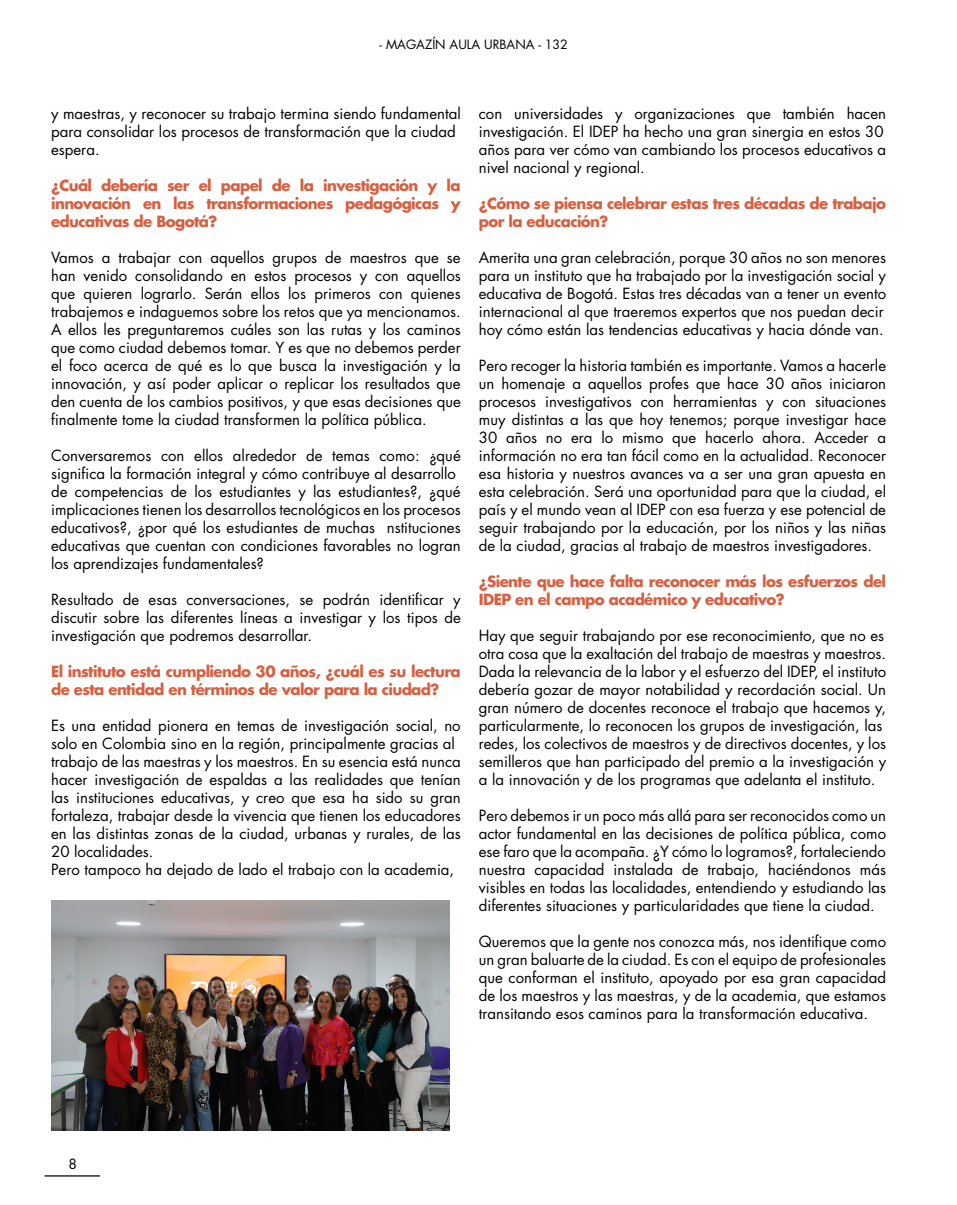
<style>
.page{position:relative;width:957px;height:1205px;background:#fff}
.page>*{position:absolute;margin:0;border:0;box-sizing:border-box;transform-origin:0 0}
.t1{font:15px/18px "Futura Std";color:#000}
.t2{font:700 15px/18px "Futura Std";letter-spacing:-.04em;color:#d76041}
.t3{font:13.75px "Futura Std";color:#000}
.t4{font:12.5px "Futura Std";color:#000}
</style>
<div class="page">
<img style="left:51px;top:900px;width:399px;height:230px">
<hr style="left:45px;top:1175px;width:55px;height:1px;background:#000">
<p class="t4" style="left:379px;top:36px;width:190px">- MAGAZÍN AULA URBANA - 132</p>
<p class="t1" style="left:51px;top:104px;width:411px">y maestras, y reconocer su trabajo termina siendo fundamental para consolidar los procesos de transformación que la ciudad espera.</p>
<p class="t2" style="left:51px;top:176px;width:411px;text-align:justify">¿Cuál debería ser el papel de la investigación y la innovación en las transformaciones pedagógicas y educativas de Bogotá?</p>
<p class="t1" style="left:51px;top:248px;width:411px;text-align:justify">Vamos a trabajar con aquellos grupos de maestros que se han venido consolidando en estos procesos y con aquellos que quieren lograrlo. Serán ellos los primeros con quienes trabajemos e indaguemos sobre los retos que ya mencionamos.<br>A ellos les preguntaremos cuáles son las rutas y los caminos que como ciudad debemos tomar. Y es que no debemos perder el foco acerca de qué es lo que busca la investigación y la innovación, y así poder aplicar o replicar los resultados que den cuenta de los cambios positivos, y que esas decisiones que finalmente tome la ciudad transformen la política pública.</p>
<p class="t1" style="left:51px;top:446px;width:411px">Conversaremos con ellos alrededor de temas como: ¿qué significa la formación integral y cómo contribuye al desarrollo de competencias de los estudiantes y las estudiantes?, ¿qué implicaciones tienen los desarrollos tecnológicos en los procesos educativos?, ¿por qué los estudiantes de muchas nstituciones educativas que cuentan con condiciones favorables no logran los aprendizajes fundamentales?</p>
<p class="t1" style="left:51px;top:590px;width:411px;text-align:justify">Resultado de esas conversaciones, se podrán identificar y discutir sobre las diferentes líneas a investigar y los tipos de investigación que podremos desarrollar.</p>
<p class="t2" style="left:51px;top:662px;width:411px">El instituto está cumpliendo 30 años, ¿cuál es su lectura de esta entidad en términos de valor para la ciudad?</p>
<p class="t1" style="left:51px;top:716px;width:411px">Es una entidad pionera en temas de investigación social, no solo en Colombia sino en la región, principalmente gracias al trabajo de las maestras y los maestros. En su esencia está nunca hacer investigación de espaldas a las realidades que tenían las instituciones educativas, y creo que esa ha sido su gran fortaleza, trabajar desde la vivencia que tienen los educadores en las distintas zonas de la ciudad, urbanas y rurales, de las 20 localidades.<br>Pero tampoco ha dejado de lado el trabajo con la academia,</p>
<p class="t1" style="left:479px;top:104px;width:409px">con universidades y organizaciones que también hacen investigación. El IDEP ha hecho una gran sinergia en estos 30 años para ver cómo van cambiando los procesos educativos a nivel nacional y regional.</p>
<p class="t2" style="left:479px;top:194px;width:409px">¿Cómo se piensa celebrar estas tres décadas de trabajo por la educación?</p>
<p class="t1" style="left:479px;top:248px;width:409px">Amerita una gran celebración, porque 30 años no son menores para un instituto que ha trabajado por la investigación social y educativa de Bogotá. Estas tres décadas van a tener un evento internacional al que traeremos expertos que nos puedan decir hoy cómo están las tendencias educativas y hacia dónde van.</p>
<p class="t1" style="left:479px;top:356px;width:409px;text-align:justify">Pero recoger la historia también es importante. Vamos a hacerle un homenaje a aquellos profes que hace 30 años iniciaron procesos investigativos con herramientas y con situaciones muy distintas a las que hoy tenemos; porque investigar hace 30 años no era lo mismo que hacerlo ahora. Acceder a información no era tan fácil como en la actualidad. Reconocer esa historia y nuestros avances va a ser una gran apuesta en esta celebración. Será una oportunidad para que la ciudad, el país y el mundo vean al IDEP con esa fuerza y ese potencial de seguir trabajando por la educación, por los niños y las niñas de la ciudad, gracias al trabajo de maestros investigadores.</p>
<p class="t2" style="left:479px;top:572px;width:409px">¿Siente que hace falta reconocer más los esfuerzos del<br>IDEP en el campo académico y educativo?</p>
<p class="t1" style="left:479px;top:626px;width:409px">Hay que seguir trabajando por ese reconocimiento, que no es otra cosa que la exaltación del trabajo de maestras y maestros.<br>Dada la relevancia de la labor y el esfuerzo del IDEP, el instituto debería gozar de mayor notabilidad y recordación social. Un gran número de docentes reconoce el trabajo que hacemos y, particularmente, lo reconocen los grupos de investigación, las redes, los colectivos de maestros y de directivos docentes, y los semilleros que han participado del premio a la investigación y a la innovación y de los programas que adelanta el instituto.</p>
<p class="t1" style="left:479px;top:806px;width:409px;text-align:justify">Pero debemos ir un poco más allá para ser reconocidos como un actor fundamental en las decisiones de política pública, como ese faro que la acompaña. ¿Y cómo lo logramos?, fortaleciendo nuestra capacidad instalada de trabajo, haciéndonos más visibles en todas las localidades, entendiendo y estudiando las diferentes situaciones y particularidades que tiene la ciudad.</p>
<p class="t1" style="left:479px;top:932px;width:409px;text-align:justify">Queremos que la gente nos conozca más, nos identifique como un gran baluarte de la ciudad. Es con el equipo de profesionales que conforman el instituto, apoyado por esa gran capacidad de los maestros y las maestras, y de la academia, que estamos transitando esos caminos para la transformación educativa.</p>
<p class="t3" style="left:69px;top:1155px;width:10px">8</p>
</div>
